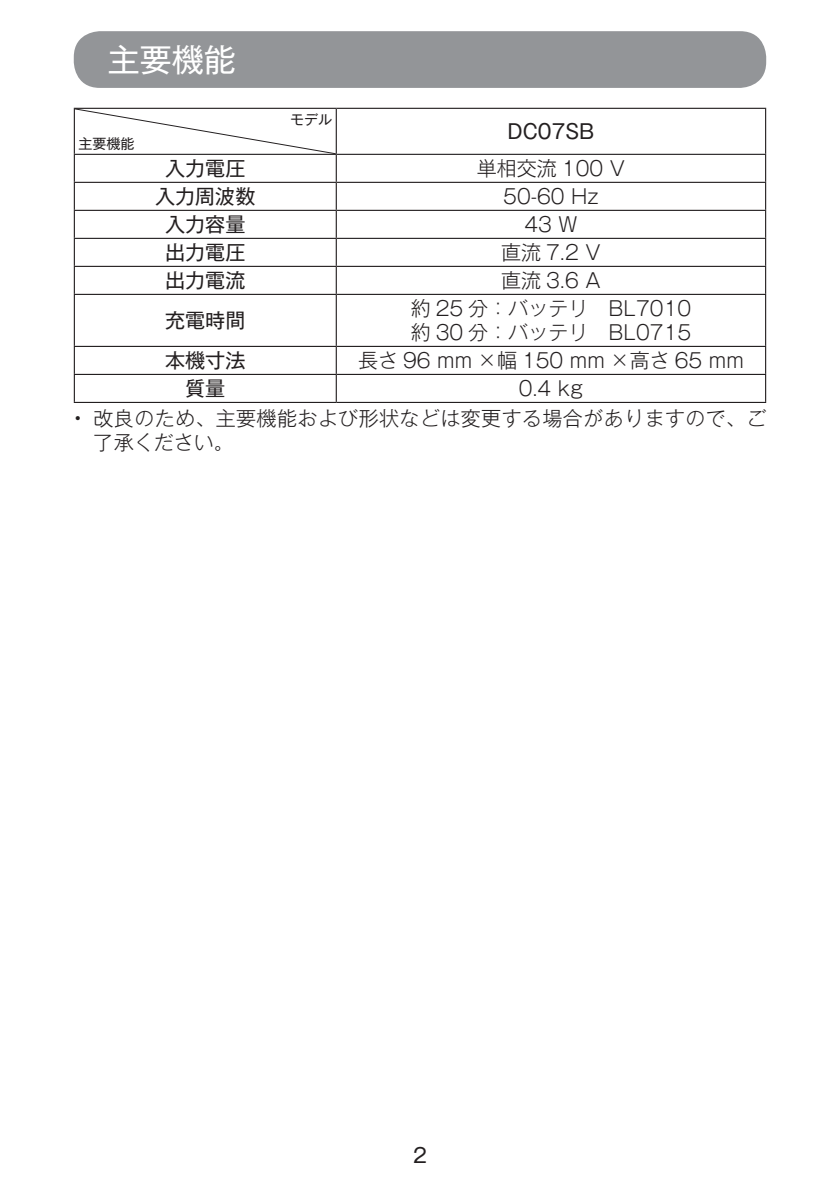
<style>
.page{position:relative;width:840px;height:1191px;background:#fff}
.page>*{position:absolute;margin:0;border:0;box-sizing:border-box;transform-origin:0 0}
.t1{font:32px "Gothic MB101 Pro";color:#fff}
.t2{font:300 20px/24px "Gothic MB101 Pro";color:#231f20}
.t3{font:300 20px/24px "Gothic MB101 Pro";letter-spacing:.02em;color:#231f20}
.t4{font:20px "Gothic MB101 Pro";color:#231f20}
.t5{font:14px "Gothic MB101 Pro";color:#231f20}
.s1{font-weight:500}
</style>
<div class="page">
<div style="left:74px;top:31px;width:691px;height:57px;background:#939598;border-radius:26px"></div>
<hr style="left:74px;top:108px;width:262px;height:1px;background:#231f20">
<hr style="left:336px;top:108px;width:429px;height:1px;background:#231f20">
<hr style="left:764px;top:109px;width:1px;height:45px;background:#231f20">
<hr style="left:336px;top:154px;width:429px;height:1px;background:#231f20">
<hr style="left:336px;top:182px;width:429px;height:1px;background:#231f20">
<hr style="left:336px;top:210px;width:429px;height:1px;background:#231f20">
<hr style="left:336px;top:238px;width:429px;height:1px;background:#231f20">
<hr style="left:336px;top:266px;width:429px;height:1px;background:#231f20">
<hr style="left:74px;top:294px;width:262px;height:1px;background:#231f20">
<hr style="left:74px;top:295px;width:1px;height:51px;background:#231f20">
<hr style="left:336px;top:294px;width:429px;height:1px;background:#231f20">
<hr style="left:335px;top:295px;width:1px;height:51px;background:#231f20">
<hr style="left:764px;top:295px;width:1px;height:51px;background:#231f20">
<hr style="left:74px;top:346px;width:262px;height:1px;background:#231f20">
<hr style="left:336px;top:346px;width:429px;height:1px;background:#231f20">
<hr style="left:74px;top:374px;width:262px;height:1px;background:#231f20">
<svg style="left:74px;top:347px;width:1px;height:55px"></svg>
<hr style="left:336px;top:374px;width:429px;height:1px;background:#231f20">
<svg style="left:335px;top:347px;width:1px;height:55px"></svg>
<hr style="left:74px;top:402px;width:262px;height:1px;background:#231f20">
<hr style="left:336px;top:402px;width:429px;height:1px;background:#231f20">
<svg style="left:74px;top:109px;width:262px;height:185px"></svg>
<h1 class="t1" style="left:108px;top:33px;width:129px">主要機能</h1>
<p class="t5" style="left:78px;top:132px;width:58px">主要機能</p>
<p class="t5" style="left:290px;top:108px;width:43px">モデル</p>
<p class="t4" style="left:507px;top:115px;width:88px">DC07SB</p>
<p class="t4" style="left:165px;top:152px;width:81px">入力電圧</p>
<p class="t2" style="left:476px;top:153px;width:149px">単相交流 100 V</p>
<p class="t4" style="left:155px;top:180px;width:101px">入力周波数</p>
<p class="t2" style="left:503px;top:181px;width:97px">50-60 Hz</p>
<p class="t4" style="left:165px;top:208px;width:81px">入力容量</p>
<p class="t2" style="left:524px;top:209px;width:54px">43 W</p>
<p class="t4" style="left:165px;top:236px;width:81px">出力電圧</p>
<p class="t2" style="left:501px;top:237px;width:101px">直流 7.2 V</p>
<p class="t4" style="left:165px;top:264px;width:81px">出力電流</p>
<p class="t2" style="left:501px;top:265px;width:101px">直流 3.6 A</p>
<p class="t4" style="left:165px;top:304px;width:81px">充電時間</p>
<p class="t2" style="left:410px;top:293px;width:281px">約 25 分：バッテリ　BL7010約 30 分：バッテリ　BL0715</p>
<p class="t4" style="left:165px;top:344px;width:81px">本機寸法</p>
<p class="t2" style="left:358px;top:345px;width:387px">長さ 96 mm ×幅 150 mm ×高さ 65 mm</p>
<p class="t4" style="left:185px;top:372px;width:41px">質量</p>
<p class="t2" style="left:518px;top:373px;width:66px">0.4 kg</p>
<p class="t3" style="left:94px;top:404px;width:674px;text-indent:-20px"><span class="s1">•</span> 改良のため、主要機能および形状などは変更する場合がありますので、ご了承ください。</p>
<p class="t4" style="left:413px;top:1139px;width:15px">2</p>
</div>
